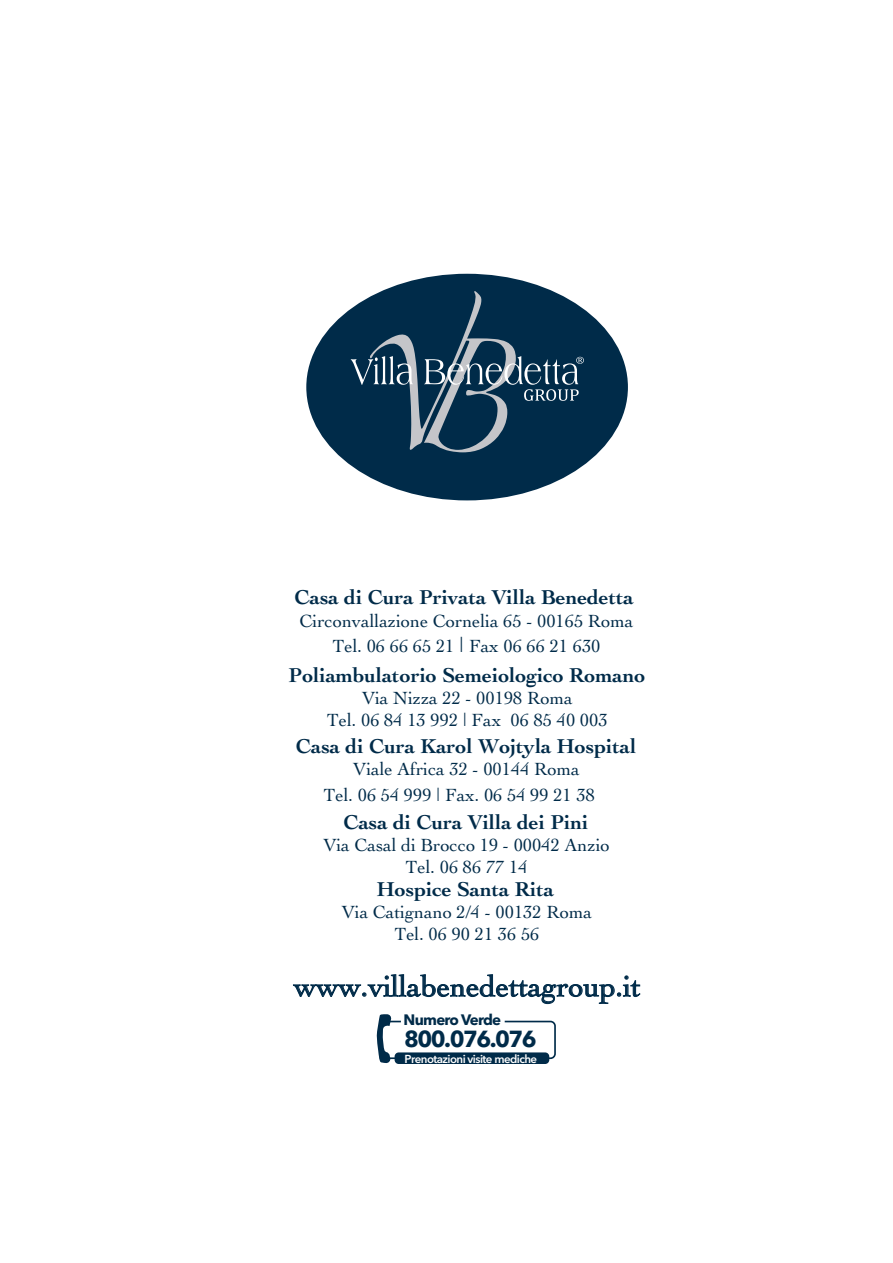
<style>
.page{position:relative;width:893px;height:1263px;background:#fff}
.page>*{position:absolute;margin:0;border:0;box-sizing:border-box;transform-origin:0 0}
.t1{font:30px "Cochin LT";color:#002b49}
.t2{font:700 23.1px "Avenir Next LT Pro";letter-spacing:-.065em;color:#002b49}
.t3{font:700 21.15px "Cochin";color:#002b49}
.t4{font:18.45px/22.2px "Cochin LT";color:#002b49;text-align:center}
.t5{font:700 15px "Avenir Next LT Pro";letter-spacing:-.05em;color:#002b49}
.t6{font:600 11.55px "Avenir Next LT Pro";letter-spacing:-.045em;color:#fff}
.s1{font-size:21.15px}
</style>
<div class="page">
<div style="left:306px;top:274px;width:322px;height:226px;background:#002b49;border-radius:50%"></div>
<svg style="left:351px;top:291px;width:233px;height:161px"></svg>
<div style="left:395px;top:1052px;width:154px;height:12px;background:#002b49;border-radius:4px"></div>
<svg style="left:377px;top:1014px;width:179px;height:49px"></svg>
<svg style="left:293px;top:974px;width:347px;height:30px"></svg>
<p class="t3" style="left:295px;top:585px;width:341px">Casa di Cura Privata Villa Benedetta</p>
<p class="t4" style="left:300px;top:608px;width:335px;line-height:25.3px">Circonvallazione Cornelia 65 - 00165 Roma<br>Tel. 06 66 65 21 <span class="s1">|</span> Fax 06 66 21 630</p>
<p class="t3" style="left:289px;top:663px;width:358px">Poliambulatorio Semeiologico Romano</p>
<p class="t4" style="left:327px;top:687px;width:282px">Via Nizza 22 - 00198 Roma<br>Tel. 06 84 13 992 | Fax 06 85 40 003</p>
<p class="t3" style="left:296px;top:734px;width:342px">Casa di Cura Karol Wojtyla Hospital</p>
<p class="t4" style="left:324px;top:757px;width:273px;line-height:25.3px;text-align:left;text-indent:30px">Viale Africa 32 - 00144 Roma<br>Tel. 06 54 999 | Fax. 06 54 99 21 38</p>
<p class="t3" style="left:343px;top:810px;width:246px">Casa di Cura Villa dei Pini</p>
<p class="t4" style="left:323px;top:834px;width:288px">Via Casal di Brocco 19 - 00042 Anzio<br>Tel. 06 86 77 14</p>
<p class="t3" style="left:377px;top:876px;width:179px">Hospice Santa Rita</p>
<p class="t4" style="left:342px;top:901px;width:252px">Via Catignano 2/4 - 00132 Roma<br>Tel. 06 90 21 36 56</p>
<p class="t1" style="left:294px;top:969px;width:348px">www.villabenedettagroup.it</p>
<p class="t5" style="left:404px;top:1011px;width:99px">Numero Verde</p>
<p class="t2" style="left:404px;top:1025px;width:134px">800.076.076</p>
<p class="t6" style="left:405px;top:1051px;width:134px">Prenotazioni visite mediche</p>
</div>
